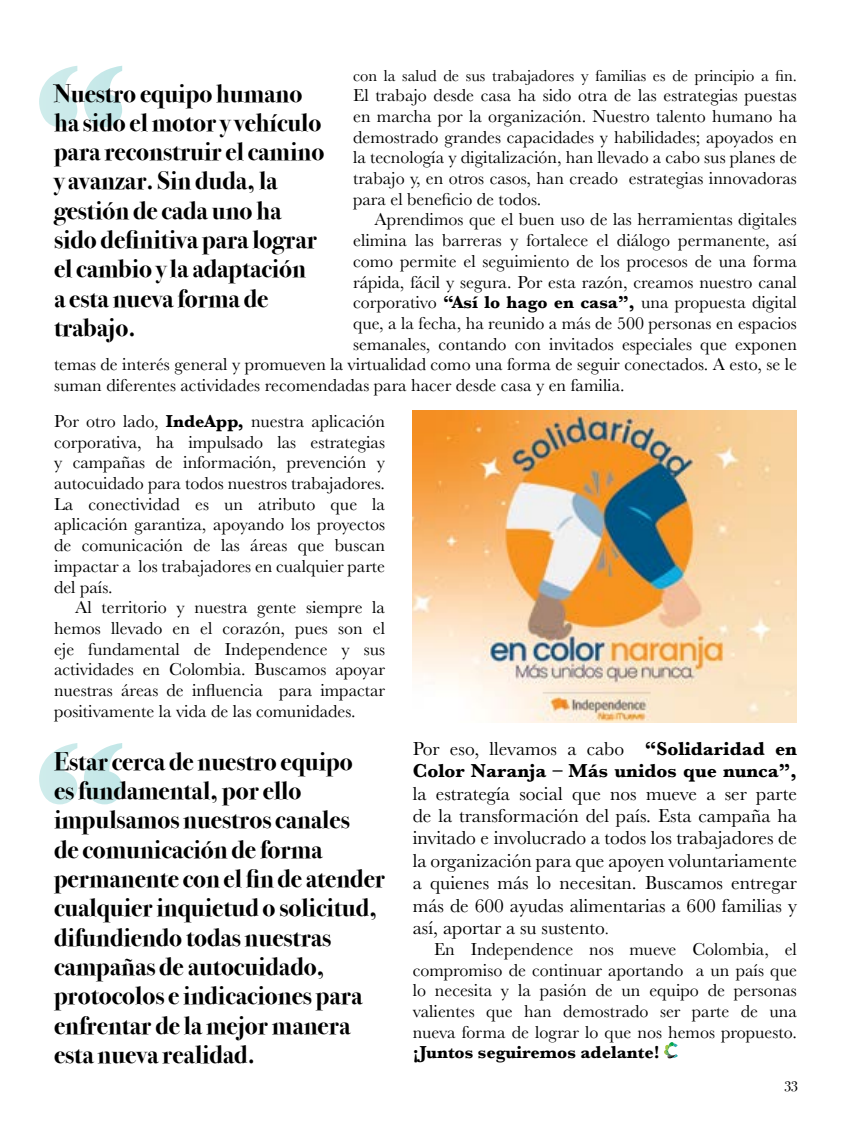
<style>
.page{position:relative;width:851px;height:1127px;background:#fff}
.page>*{position:absolute;margin:0;border:0;box-sizing:border-box;transform-origin:0 0}
.t1{font:700 166.5px "Gill Sans";color:#fff}
.t2{font:700 25.5px/29.4px "Bodoni Svty Two OSITCTT";color:#000}
.t3{font:19.5px/22.4px "Baskerville";color:#000;text-align:justify}
.t4{font:700 19.5px/22.4px "Baskerville";color:#000}
.t5{font:18px/20.7px "Baskerville";color:#000;text-align:justify}
.t6{font:700 18px "Baskerville";color:#000}
.t7{font:16.5px "Baskerville";color:#000}
.t8{font:15px "Bodoni Svty Two OSITCTT";color:#000}
.s1{font-weight:700}
.s2{font-weight:400}
.s3{font-size:16.5px}
</style>
<div class="page">
<img style="left:412px;top:411px;width:384px;height:312px">
<svg style="left:664px;top:1042px;width:13px;height:16px"></svg>
<h1 class="t1" style="left:33px;top:-8px;width:95px">“</h1>
<p class="t7" style="left:353px;top:65px;width:445px">con la salud de sus trabajadores y familias es de principio a fin.</p>
<p class="t5" style="left:353px;top:85px;width:445px">El trabajo desde casa ha sido otra de las estrategias puestas en marcha por la organización. Nuestro talento humano ha demostrado grandes capacidades y habilidades; apoyados en la tecnología y digitalización, han llevado a cabo sus planes de trabajo y, en otros casos, han creado estrategias innovadoras para el beneficio de todos.</p>
<p class="t5" style="left:374px;top:210px;width:424px">Aprendimos que el buen uso de las herramientas digitales</p>
<p class="t5" style="left:353px;top:230px;width:445px">elimina las barreras y fortalece el diálogo permanente, así</p>
<p class="t5" style="left:353px;top:251px;width:445px">como permite el seguimiento de los procesos de una forma</p>
<p class="t5" style="left:353px;top:272px;width:445px">rápida, fácil y segura. Por esta razón, creamos nuestro canal</p>
<p class="t5" style="left:353px;top:292px;width:445px">corporativo <span class="s1">“Así lo hago en casa”,</span> una propuesta digital</p>
<p class="t5" style="left:353px;top:313px;width:445px">que, a la fecha, ha reunido a más de 500 personas en espacios</p>
<p class="t5" style="left:353px;top:334px;width:445px">semanales, contando con invitados especiales que exponen</p>
<p class="t5" style="left:54px;top:354px;width:744px">temas de interés general y promueven la virtualidad como una forma de seguir conectados. A esto, se le</p>
<p class="t5" style="left:54px;top:375px;width:572px">suman diferentes actividades recomendadas para hacer desde casa y en familia.</p>
<h2 class="t2" style="left:54px;top:79px;width:272px">Nuestro equipo humano ha sido el motor y vehículo para reconstruir el camino y avanzar. Sin duda, la gestión de cada uno ha sido definitiva para lograr el cambio y la adaptación<br>a esta nueva forma de trabajo.</h2>
<p class="t5" style="left:54px;top:411px;width:332px">Por otro lado, <span class="s1">IndeApp,</span> nuestra aplicación corporativa, ha impulsado las estrategias y campañas de información, prevención y autocuidado para todos nuestros trabajadores.<br>La conectividad es un atributo que la aplicación garantiza, apoyando los proyectos de comunicación de las áreas que buscan impactar a los trabajadores en cualquier parte del país.</p>
<p class="t5" style="left:54px;top:597px;width:332px;text-indent:21px">Al territorio y nuestra gente siempre la hemos llevado en el corazón, pues son el eje fundamental de Independence y sus actividades en Colombia. Buscamos apoyar nuestras áreas de influencia para impactar positivamente la vida de las comunidades.</p>
<h1 class="t1" style="left:33px;top:669px;width:95px">“</h1>
<p class="t2" style="left:54px;top:746px;width:332px">Estar cerca de nuestro equipo<br>es fundamental, por ello impulsamos nuestros canales<br>de comunicación de forma permanente con el fin de atender cualquier inquietud o solicitud, difundiendo todas nuestras campañas de autocuidado, protocolos e indicaciones para enfrentar de la mejor manera esta nueva realidad.</p>
<p class="t4" style="left:412px;top:737px;width:385px"><span class="s2">Por eso, llevamos a cabo</span> “Solidaridad en<br>Color Naranja – Más unidos que nunca”,</p>
<p class="t3" style="left:412px;top:782px;width:386px">la estrategía social que nos mueve a ser parte de la transformación del país. Esta campaña ha invitado e involucrado a todos los trabajadores de la organización para que apoyen voluntariamente a quienes más lo necesitan. Buscamos entregar más de 600 ayudas alimentarias a 600 familias y así, aportar a su sustento<span class="s3">.</span></p>
<p class="t5" style="left:412px;top:939px;width:385px;text-indent:21px">En Independence nos mueve Colombia, el compromiso de continuar aportando a un país que lo necesita y la pasión de un equipo de personas valientes que han demostrado ser parte de una nueva forma de lograr lo que nos hemos propuesto.</p>
<p class="t6" style="left:412px;top:1040px;width:248px">¡Juntos seguiremos adelante!</p>
<p class="t8" style="left:784px;top:1074px;width:15px">33</p>
</div>
